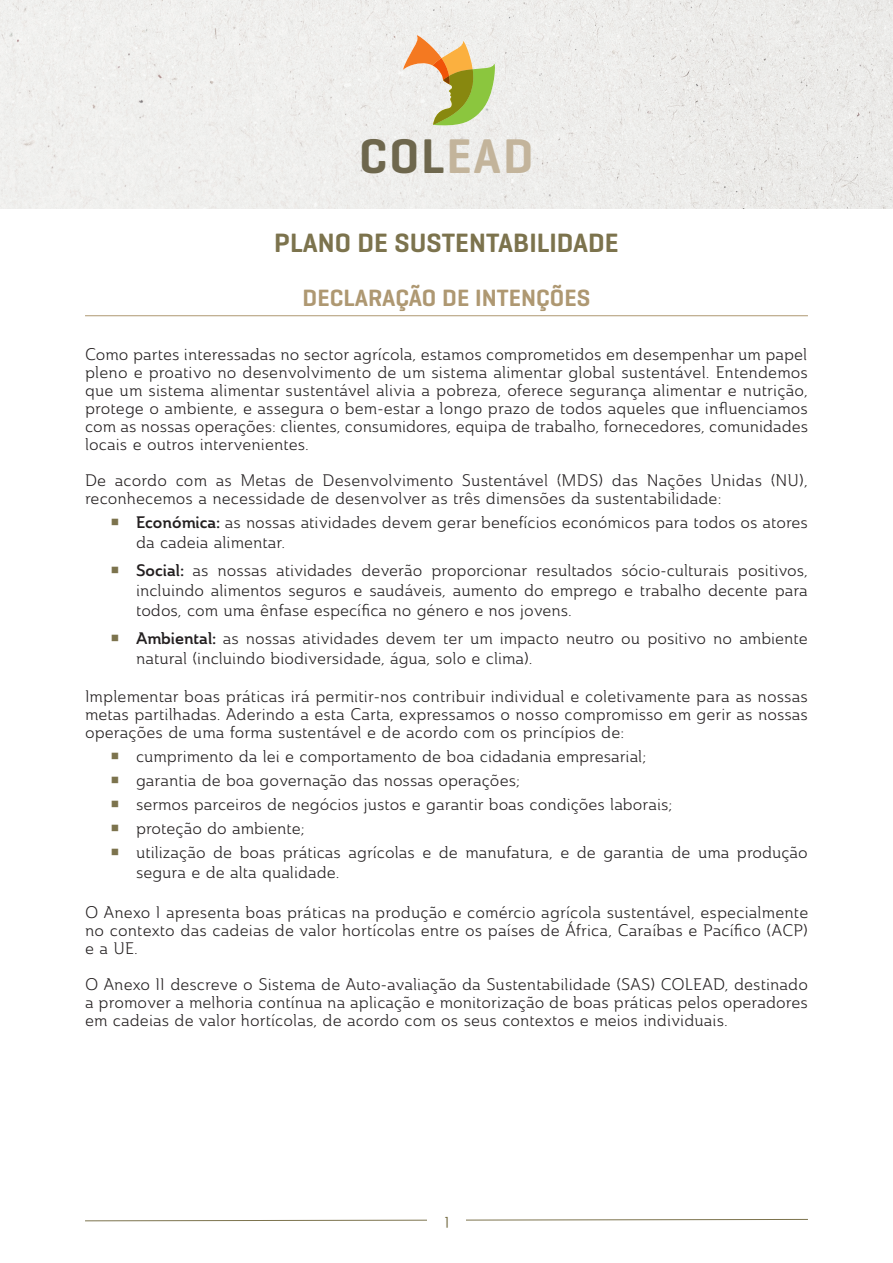
<style>
.page{position:relative;width:893px;height:1263px;background:#fff}
.page>*{position:absolute;margin:0;border:0;box-sizing:border-box;transform-origin:0 0}
.t1{font:600 49.5px "Geogrotesque";letter-spacing:.04em;color:#6e674d}
.t2{font:600 27px "Geogrotesque";letter-spacing:.005em;color:#7c734d}
.t3{font:600 24px "Geogrotesque";letter-spacing:.005em;color:#ae9872}
.t4{font:16.5px/18px "Ainslie Nor Boo";color:#231f20;text-align:justify}
.t5{font:15px "Frontage Condensed";color:#7c734d}
.s1{color:#c3b49b}
.s2{font-family:"Ainslie Nor Dem"}
</style>
<div class="page">
<svg style="left:85px;top:1219px;width:723px;height:2px"></svg>
<div style="left:427px;top:1201px;width:39px;height:41px;background:#fff"></div>
<div style="left:0;top:0;width:893px;height:208px;background:#eeeeec"></div>
<svg style="left:403px;top:35px;width:92px;height:91px;background:#d5cc99"></svg>
<hr style="left:85px;top:315px;width:723px;height:1px;background:#ae9872">
<h1 class="t1" style="left:359px;top:125px;width:176px">COL<span class="s1">EAD</span></h1>
<h2 class="t2" style="left:274px;top:226px;width:346px">PLANO DE SUSTENTABILIDADE</h2>
<h3 class="t3" style="left:303px;top:283px;width:289px">DECLARAÇÃO DE INTENÇÕES</h3>
<p class="t4" style="left:85px;top:345px;width:725px">Como partes interessadas no sector agrícola, estamos comprometidos em desempenhar um papel pleno e proativo no desenvolvimento de um sistema alimentar global sustentável. Entendemos que um sistema alimentar sustentável alivia a pobreza, oferece segurança alimentar e nutrição, protege o ambiente, e assegura o bem-estar a longo prazo de todos aqueles que influenciamos com as nossas operações: clientes, consumidores, equipa de trabalho, fornecedores, comunidades locais e outros intervenientes.</p>
<p class="t4" style="left:85px;top:471px;width:724px">De acordo com as Metas de Desenvolvimento Sustentável (MDS) das Nações Unidas (NU), reconhecemos a necessidade de desenvolver as três dimensões da sustentabilidade:</p>
<p class="t4" style="left:136px;top:512px;width:673px;line-height:19.8px"><span class="s2">Económica:</span> as nossas atividades devem gerar benefícios económicos para todos os atores da cadeia alimentar.</p>
<p class="t4" style="left:136px;top:560px;width:673px;line-height:19.8px"><span class="s2">Social:</span> as nossas atividades deverão proporcionar resultados sócio-culturais positivos, incluindo alimentos seguros e saudáveis, aumento do emprego e trabalho decente para todos, com uma ênfase específica no género e nos jovens.</p>
<p class="t4" style="left:136px;top:628px;width:673px;line-height:19.8px"><span class="s2">Ambiental:</span> as nossas atividades devem ter um impacto neutro ou positivo no ambiente natural (incluindo biodiversidade, água, solo e clima).</p>
<p class="t4" style="left:85px;top:687px;width:724px">Implementar boas práticas irá permitir-nos contribuir individual e coletivamente para as nossas metas partilhadas. Aderindo a esta Carta, expressamos o nosso compromisso em gerir as nossas operações de uma forma sustentável e de acordo com os princípios de:</p>
<p class="t4" style="left:136px;top:744px;width:673px;line-height:24px;text-align:left">cumprimento da lei e comportamento de boa cidadania empresarial;<br>garantia de boa governação das nossas operações;<br>sermos parceiros de negócios justos e garantir boas condições laborais;<br>proteção do ambiente;<br>utilização de boas práticas agrícolas e de manufatura, e de garantia de uma produção</p>
<p class="t4" style="left:136px;top:863px;width:205px">segura e de alta qualidade.</p>
<p class="t4" style="left:85px;top:903px;width:725px">O Anexo I apresenta boas práticas na produção e comércio agrícola sustentável, especialmente no contexto das cadeias de valor hortícolas entre os países de África, Caraíbas e Pacífico (ACP) e a UE.</p>
<p class="t4" style="left:85px;top:975px;width:724px">O Anexo II descreve o Sistema de Auto-avaliação da Sustentabilidade (SAS) COLEAD, destinado a promover a melhoria contínua na aplicação e monitorização de boas práticas pelos operadores em cadeias de valor hortícolas, de acordo com os seus contextos e meios individuais.</p>
<p class="t5" style="left:443px;top:1214px;width:8px">1</p>
</div>
